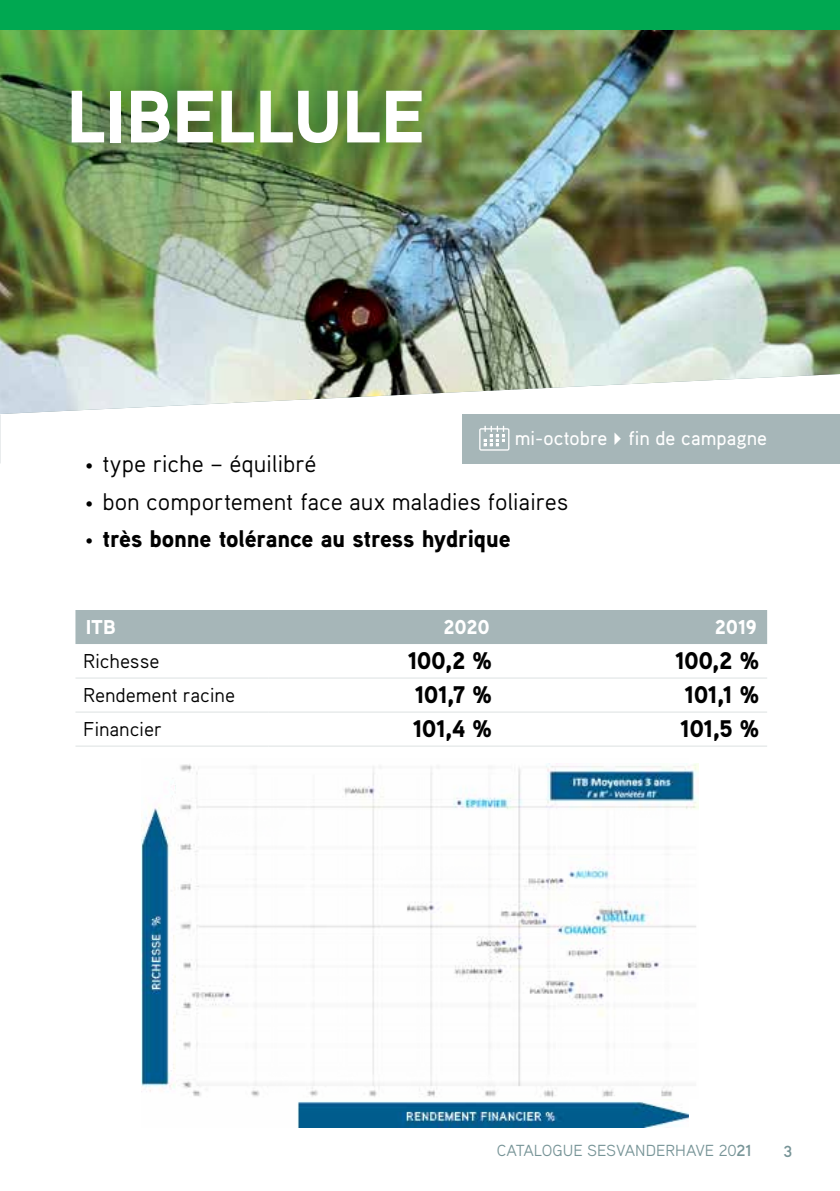
<style>
.page{position:relative;width:840px;height:1191px;background:#fff}
.page>*{position:absolute;margin:0;border:0;box-sizing:border-box;transform-origin:0 0}
.t1{font:900 74px "Aaux Next";letter-spacing:-.015em;color:#fff}
.t2{font:900 24px "Aaux Pro";letter-spacing:-.01em;color:#000}
.t3{font:24px "Aaux Pro";letter-spacing:-.005em;color:#000}
.t4{font:20px "Aaux Pro";letter-spacing:-.005em;color:#000}
.t5{font:500 20px "Aaux Pro";letter-spacing:.005em;color:#fff}
.t6{font:900 20px "Aaux Pro";letter-spacing:-.01em;color:#fff}
.t7{font:16px "Aaux Pro";color:#779497}
.t8{font:700 16px "Aaux Pro";color:#779497}
.s1{font-weight:300;font-size:18px}
.s2{font-weight:700}
</style>
<div class="page">
<img style="left:0;top:29px;width:839px;height:385px">
<div style="left:33px;top:53px;width:424px;height:128px;background:#000;opacity:.5"></div>
<div style="left:75px;top:610px;width:691px;height:34px;background:#a6b6b8"></div>
<hr style="left:268px;top:677px;width:231px;height:1px;background:#dde2e3">
<hr style="left:499px;top:677px;width:267px;height:1px;background:#dde2e3">
<hr style="left:268px;top:711px;width:231px;height:1px;background:#dde2e3">
<hr style="left:499px;top:711px;width:267px;height:1px;background:#dde2e3">
<hr style="left:268px;top:745px;width:231px;height:1px;background:#dde2e3">
<hr style="left:499px;top:745px;width:267px;height:1px;background:#dde2e3">
<hr style="left:75px;top:677px;width:193px;height:1px;background:#dde2e3">
<hr style="left:75px;top:711px;width:193px;height:1px;background:#dde2e3">
<hr style="left:75px;top:745px;width:193px;height:1px;background:#dde2e3">
<div style="left:462px;top:414px;width:377px;height:49px;background:#a6b6b8"></div>
<svg style="left:479px;top:426px;width:30px;height:24px"></svg>
<hr style="left:0;top:0;width:2px;height:29px;background:#00a851">
<div style="left:2px;top:0;width:837px;height:29px;background:#00a851"></div>
<img style="left:142px;top:785px;width:546px;height:342px">
<img style="left:177px;top:763px;width:520px;height:335px">
<h1 class="t1" style="left:66px;top:64px;width:360px">LIBELLULE</h1>
<p class="t5" style="left:514px;top:425px;width:253px">mi-octobre✔fin de campagne</p>
<p class="t3" style="left:85px;top:448px;width:232px"><span class="s1">•</span> type riche – équilibré</p>
<p class="t3" style="left:85px;top:486px;width:484px"><span class="s1">•</span> bon comportement face aux maladies foliaires</p>
<p class="t2" style="left:85px;top:523px;width:426px"><span class="s1">•</span> très bonne tolérance au stress hydrique</p>
<p class="t6" style="left:86px;top:614px;width:32px">ITB</p>
<p class="t6" style="left:443px;top:614px;width:48px">2020</p>
<p class="t6" style="left:714px;top:614px;width:43px">2019</p>
<p class="t4" style="left:83px;top:648px;width:78px">Richesse</p>
<p class="t2" style="left:407px;top:645px;width:86px">100,2 %</p>
<p class="t2" style="left:674px;top:645px;width:86px">100,2 %</p>
<p class="t4" style="left:83px;top:682px;width:153px">Rendement racine</p>
<p class="t2" style="left:414px;top:679px;width:79px">101,7 %</p>
<p class="t2" style="left:684px;top:679px;width:76px">101,1 %</p>
<p class="t4" style="left:83px;top:716px;width:80px">Financier</p>
<p class="t2" style="left:412px;top:713px;width:81px">101,4 %</p>
<p class="t2" style="left:680px;top:713px;width:81px">101,5 %</p>
<p class="t7" style="left:496px;top:1140px;width:257px">CATALOGUE SESVANDERHAVE 20<span class="s2">21</span></p>
<p class="t8" style="left:783px;top:1141px;width:10px">3</p>
</div>
